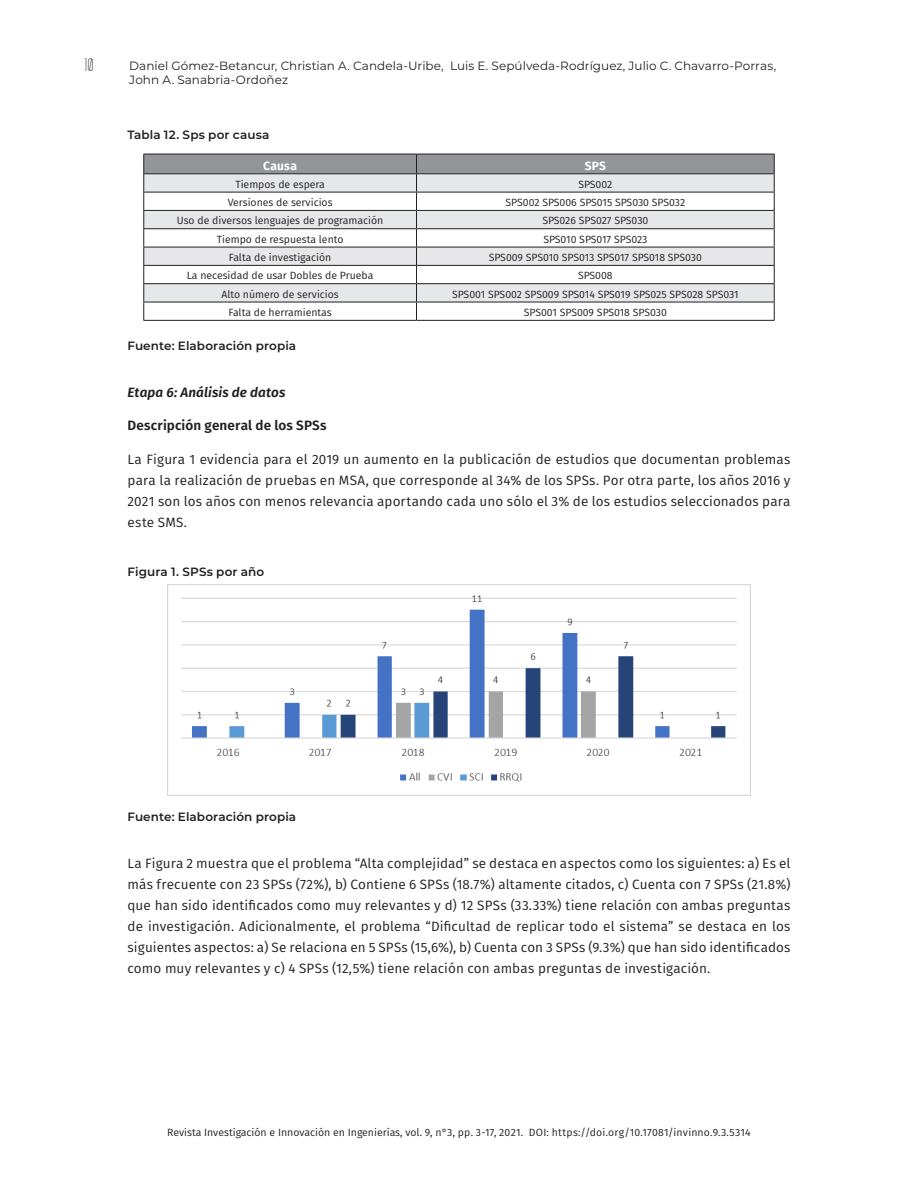
<style>
.page{position:relative;width:918px;height:1188px;background:#fff}
.page>*{position:absolute;margin:0;border:0;box-sizing:border-box;transform-origin:0 0}
.t1{font:300 18px "Canter";color:#231f20}
.BT_-_1st_Line{font:13.5px/21px "Fira Sans";letter-spacing:.01em;color:#231f20;text-align:justify}
.BT_-_1st_Line-2{font:600 13.5px "Fira Sans";letter-spacing:.01em;color:#231f20}
.Title_3_Italic{font:italic 600 13.5px "Fira Sans";letter-spacing:.01em;color:#231f20}
.t2{font:12px/14.4px "Montserrat";color:#231f20}
.Images_-_Title{font:600 12px "Montserrat";letter-spacing:.01em;color:#231f20}
.Table_-_Header{font:700 12px "Fira Sans";letter-spacing:.015em;color:#fff}
.Table_-_Body_Text{font:10.5px "Fira Sans";color:#231f20}
</style>
<div class="page">
<hr style="left:143px;top:320px;width:274px;height:1px;background:#231f20">
<hr style="left:417px;top:320px;width:358px;height:1px;background:#231f20">
<svg style="left:143px;top:154px;width:632px;height:166px"></svg>
<img style="left:167px;top:584px;width:584px;height:211px">
<h1 class="t1" style="left:85px;top:56px;width:10px">10</h1>
<p class="t2" style="left:129px;top:58px;width:648px">Daniel Gómez-Betancur, Christian A. Candela-Uribe, Luis E. Sepúlveda-Rodríguez, Julio C. Chavarro-Porras,<br>John A. Sanabria-Ordoñez</p>
<p class="Images_-_Title" style="left:128px;top:126px;width:143px">Tabla 12. Sps por causa</p>
<p class="Table_-_Header" style="left:263px;top:155px;width:35px">Causa</p>
<p class="Table_-_Header" style="left:585px;top:155px;width:23px">SPS</p>
<p class="Table_-_Body_Text" style="left:235px;top:176px;width:91px">Tiempos de espera</p>
<p class="Table_-_Body_Text" style="left:578px;top:176px;width:35px">SPS002</p>
<p class="Table_-_Body_Text" style="left:228px;top:195px;width:106px">Versiones de servicios</p>
<p class="Table_-_Body_Text" style="left:506px;top:195px;width:181px">SPS002 SPS006 SPS015 SPS030 SPS032</p>
<p class="Table_-_Body_Text" style="left:177px;top:213px;width:208px">Uso de diversos lenguajes de programación</p>
<p class="Table_-_Body_Text" style="left:542px;top:213px;width:108px">SPS026 SPS027 SPS030</p>
<p class="Table_-_Body_Text" style="left:217px;top:231px;width:128px">Tiempo de respuesta lento</p>
<p class="Table_-_Body_Text" style="left:543px;top:231px;width:106px">SPS010 SPS017 SPS023</p>
<p class="Table_-_Body_Text" style="left:229px;top:250px;width:104px">Falta de investigación</p>
<p class="Table_-_Body_Text" style="left:489px;top:250px;width:215px">SPS009 SPS010 SPS013 SPS017 SPS018 SPS030</p>
<p class="Table_-_Body_Text" style="left:187px;top:268px;width:188px">La necesidad de usar Dobles de Prueba</p>
<p class="Table_-_Body_Text" style="left:578px;top:268px;width:36px">SPS008</p>
<p class="Table_-_Body_Text" style="left:221px;top:286px;width:119px">Alto número de servicios</p>
<p class="Table_-_Body_Text" style="left:452px;top:286px;width:288px">SPS001 SPS002 SPS009 SPS014 SPS019 SPS025 SPS028 SPS031</p>
<p class="Table_-_Body_Text" style="left:229px;top:305px;width:105px">Falta de herramientas</p>
<p class="Table_-_Body_Text" style="left:524px;top:305px;width:145px">SPS001 SPS009 SPS018 SPS030</p>
<p class="Images_-_Title" style="left:128px;top:338px;width:170px">Fuente: Elaboración propia</p>
<p class="Title_3_Italic" style="left:128px;top:381px;width:159px">Etapa 6: Análisis de datos</p>
<p class="BT_-_1st_Line-2" style="left:128px;top:415px;width:200px">Descripción general de los SPSs</p>
<p class="BT_-_1st_Line" style="left:128px;top:449px;width:664px">La Figura 1 evidencia para el 2019 un aumento en la publicación de estudios que documentan problemas para la realización de pruebas en MSA, que corresponde al 34% de los SPSs. Por otra parte, los años 2016 y 2021 son los años con menos relevancia aportando cada uno sólo el 3% de los estudios seleccionados para este SMS.</p>
<p class="Images_-_Title" style="left:128px;top:563px;width:138px">Figura 1. SPSs por año</p>
<p class="Images_-_Title" style="left:128px;top:809px;width:170px">Fuente: Elaboración propia</p>
<p class="BT_-_1st_Line" style="left:128px;top:853px;width:664px">La Figura 2 muestra que el problema “Alta complejidad” se destaca en aspectos como los siguientes: a) Es el más frecuente con 23 SPSs (72%), b) Contiene 6 SPSs (18.7%) altamente citados, c) Cuenta con 7 SPSs (21.8%) que han sido identificados como muy relevantes y d) 12 SPSs (33.33%) tiene relación con ambas preguntas de investigación. Adicionalmente, el problema “Dificultad de replicar todo el sistema” se destaca en los siguientes aspectos: a) Se relaciona en 5 SPSs (15,6%), b) Cuenta con 3 SPSs (9.3%) que han sido identificados como muy relevantes y c) 4 SPSs (12,5%) tiene relación con ambas preguntas de investigación.</p>
<p class="Table_-_Body_Text" style="left:167px;top:1124px;width:585px">Revista Investigación e Innovación en Ingenierías, vol. 9, n°3, pp. 3-17, 2021. DOI: https://doi.org/10.17081/invinno.9.3.5314</p>
</div>
